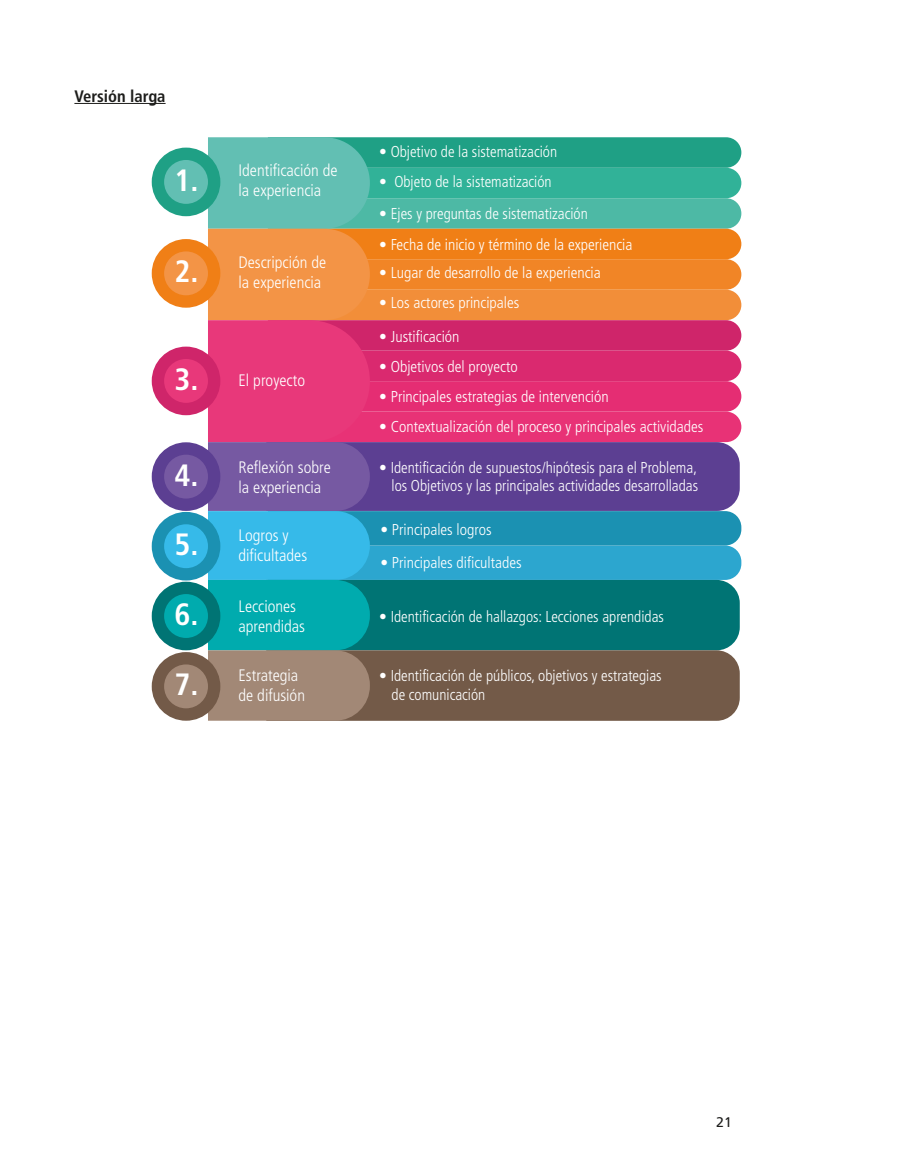
<style>
.page{position:relative;width:908px;height:1171px;background:#fff}
.page>*{position:absolute;margin:0;border:0;box-sizing:border-box;transform-origin:0 0}
.t1{font:700 condensed 30.8px "Frutiger LT Std";color:#fff}
.t2{font:300 condensed 16.62px/19.9px "Frutiger LT Std";color:#fff}
.Cuerpo_de_texto{font:700 condensed 16.62px "Frutiger LT Std";color:#1d1d1b}
.t3{font:300 condensed 15.75px/18.9px "Frutiger LT Std";color:#fff;text-align:right}
.t4{font:14px "Frutiger LT Std";color:#1d1d1b}
.s1{font-weight:700;font-size:30.8px}
</style>
<div class="page">
<hr style="left:74px;top:103px;width:92px;height:1px;background:#1d1d1b">
<div style="left:152px;top:148px;width:68px;height:68px;background:#1fa085;border-radius:50%"></div>
<div style="left:164px;top:160px;width:44px;height:44px;background:#62bfb3;border-radius:50%"></div>
<div style="left:152px;top:239px;width:68px;height:69px;background:#f07f16;border-radius:50%"></div>
<div style="left:164px;top:251px;width:44px;height:44px;background:#f39446;border-radius:50%"></div>
<div style="left:152px;top:512px;width:68px;height:68px;background:#1b91b2;border-radius:50%"></div>
<div style="left:164px;top:524px;width:44px;height:44px;background:#36bae9;border-radius:50%"></div>
<div style="left:152px;top:347px;width:68px;height:68px;background:#cf256a;border-radius:50%"></div>
<div style="left:164px;top:359px;width:44px;height:44px;background:#e8387a;border-radius:50%"></div>
<div style="left:152px;top:442px;width:68px;height:69px;background:#5c3f92;border-radius:50%"></div>
<div style="left:164px;top:455px;width:44px;height:43px;background:#7659a2;border-radius:50%"></div>
<div style="left:152px;top:582px;width:68px;height:68px;background:#007474;border-radius:50%"></div>
<div style="left:164px;top:594px;width:44px;height:44px;background:#00abae;border-radius:50%"></div>
<svg style="left:208px;top:137px;width:533px;height:584px;background:#80747d"></svg>
<div style="left:152px;top:652px;width:68px;height:69px;background:#735a48;border-radius:50%"></div>
<div style="left:164px;top:664px;width:44px;height:44px;background:#a28876;border-radius:50%"></div>
<p class="Cuerpo_de_texto" style="left:74px;top:86px;width:93px">Versión larga</p>
<p class="t2" style="left:238px;top:161px;width:101px">Identificación de</p>
<p class="t2" style="left:175px;top:181px;width:148px"><sup>1.</sup> la experiencia</p>
<p class="t2" style="left:238px;top:252px;width:89px">Descripción de</p>
<p class="t2" style="left:175px;top:272px;width:148px"><sup>2.</sup> la experiencia</p>
<p class="t2" style="left:175px;top:370px;width:132px"><span class="s1">3.</span> El proyecto</p>
<p class="t2" style="left:238px;top:457px;width:94px;text-indent:-64px"><span class="s1">4.</span> Reflexión sobre la experiencia</p>
<p class="t2" style="left:238px;top:525px;width:52px">Logros y</p>
<p class="t2" style="left:175px;top:545px;width:134px"><sup>5.</sup> dificultades</p>
<p class="t2" style="left:238px;top:597px;width:68px;text-indent:-64px"><span class="s1">6.</span> Lecciones aprendidas</p>
<p class="t1" style="left:175px;top:666px;width:26px">7.</p>
<p class="t2" style="left:238px;top:665px;width:68px">Estrategia de difusión</p>
<p class="t3" style="left:379px;top:142px;width:179px">• Objetivo de la sistematización</p>
<p class="t3" style="left:379px;top:173px;width:174px">• Objeto de la sistematización</p>
<p class="t3" style="left:379px;top:204px;width:210px">• Ejes y preguntas de sistematización</p>
<p class="t3" style="left:379px;top:235px;width:255px">• Fecha de inicio y término de la experiencia</p>
<p class="t3" style="left:379px;top:263px;width:223px">• Lugar de desarrollo de la experiencia</p>
<p class="t3" style="left:379px;top:293px;width:142px">• Los actores principales</p>
<p class="t3" style="left:379px;top:327px;width:82px">• Justificación</p>
<p class="t3" style="left:379px;top:357px;width:140px">• Objetivos del proyecto</p>
<p class="t3" style="left:379px;top:387px;width:231px">• Principales estrategias de intervención</p>
<p class="t3" style="left:379px;top:417px;width:326px">• Contextualización del proceso y principales actividades</p>
<p class="t3" style="left:379px;top:458px;width:320px">• Identificación de supuestos/hipótesis para el Problema, los Objetivos y las principales actividades desarrolladas</p>
<p class="t3" style="left:380px;top:520px;width:113px">• Principales logros</p>
<p class="t3" style="left:380px;top:553px;width:143px">• Principales dificultades</p>
<p class="t3" style="left:379px;top:607px;width:286px">• Identificación de hallazgos: Lecciones aprendidas</p>
<p class="t3" style="left:391px;top:666px;width:272px;text-align:left;text-indent:-12px">• Identificación de públicos, objetivos y estrategias de comunicación</p>
<p class="t4" style="left:716px;top:1114px;width:17px">21</p>
</div>
